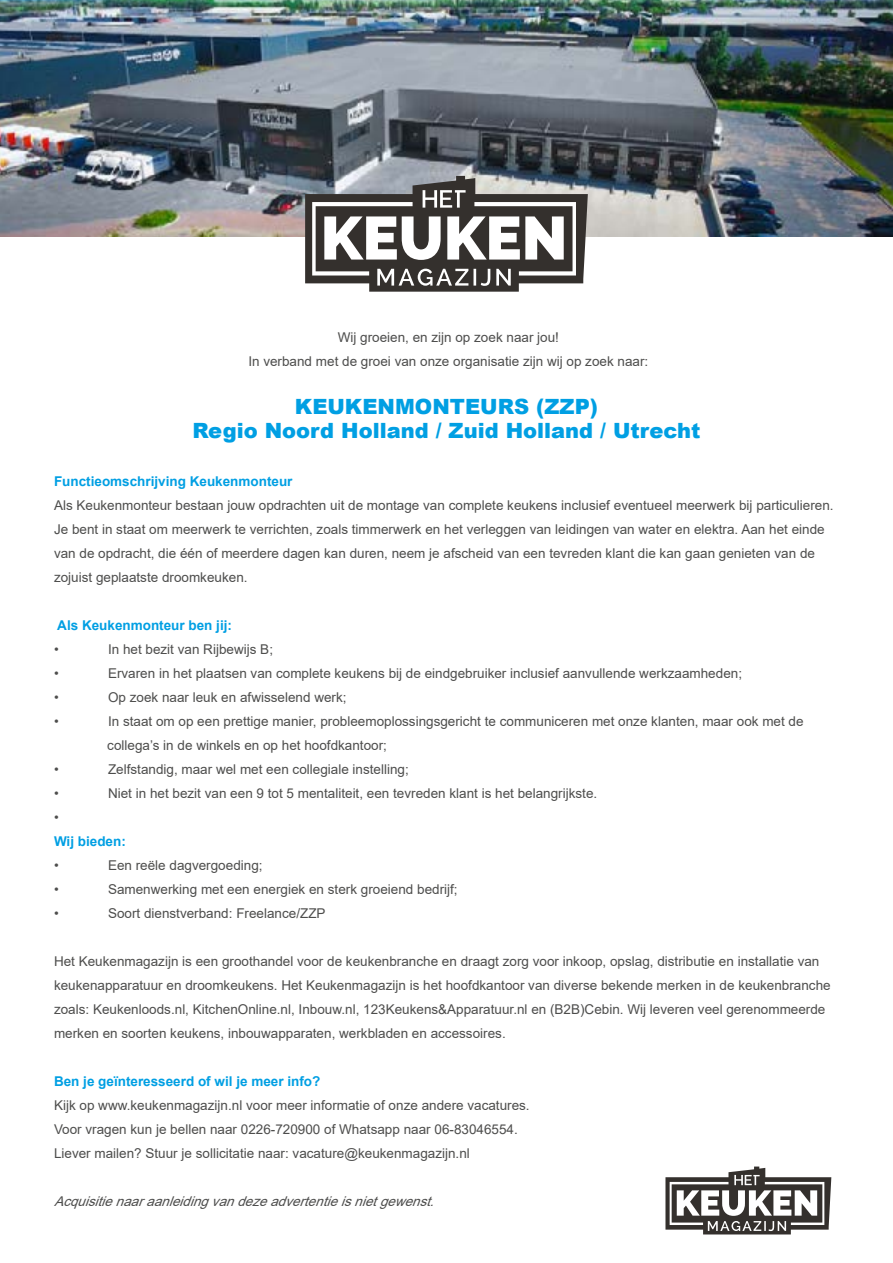
<style>
.page{position:relative;width:893px;height:1263px;background:#fff}
.page>*{position:absolute;margin:0;border:0;box-sizing:border-box;transform-origin:0 0}
.t1{font:900 21px/24px "Arial";color:#009fe3;text-align:center}
.t2{font:13.5px/24px "Arial";color:#4d4d4c}
.t3{font:700 13.5px "Arial";color:#009fe3}
.t4{font:italic 13.5px "Arial";color:#4d4d4c}
</style>
<div class="page">
<img style="left:0;top:0;width:893px;height:236px">
<svg style="left:665px;top:1166px;width:166px;height:68px"></svg>
<svg style="left:305px;top:176px;width:283px;height:116px"></svg>
<p class="t2" style="left:248px;top:325px;width:401px;text-align:center">Wij groeien, en zijn op zoek naar jou!<br>In verband met de groei van onze organisatie zijn wij op zoek naar:</p>
<h1 class="t1" style="left:192px;top:394px;width:510px">KEUKENMONTEURS (ZZP)<br>Regio Noord Holland / Zuid Holland / Utrecht</h1>
<p class="t3" style="left:54px;top:472px;width:240px">Functieomschrijving Keukenmonteur</p>
<p class="t2" style="left:54px;top:493px;width:781px">Als Keukenmonteur bestaan jouw opdrachten uit de montage van complete keukens inclusief eventueel meerwerk bij particulieren.<br>Je bent in staat om meerwerk te verrichten, zoals timmerwerk en het verleggen van leidingen van water en elektra. Aan het einde van de opdracht, die één of meerdere dagen kan duren, neem je afscheid van een tevreden klant die kan gaan genieten van de zojuist geplaatste droomkeuken.</p>
<p class="t3" style="left:57px;top:616px;width:176px">Als Keukenmonteur ben jij:</p>
<p class="t2" style="left:54px;top:637px;width:6px">•</p>
<p class="t2" style="left:108px;top:637px;width:167px">In het bezit van Rijbewijs B;</p>
<p class="t2" style="left:54px;top:661px;width:6px">•</p>
<p class="t2" style="left:108px;top:661px;width:636px">Ervaren in het plaatsen van complete keukens bij de eindgebruiker inclusief aanvullende werkzaamheden;</p>
<p class="t2" style="left:54px;top:685px;width:6px">•</p>
<p class="t2" style="left:108px;top:685px;width:240px">Op zoek naar leuk en afwisselend werk;</p>
<p class="t2" style="left:54px;top:709px;width:6px">•</p>
<p class="t2" style="left:107px;top:709px;width:698px">In staat om op een prettige manier, probleemoplossingsgericht te communiceren met onze klanten, maar ook met de collega’s in de winkels en op het hoofdkantoor;</p>
<p class="t2" style="left:54px;top:757px;width:6px">•</p>
<p class="t2" style="left:108px;top:757px;width:302px">Zelfstandig, maar wel met een collegiale instelling;</p>
<p class="t2" style="left:54px;top:781px;width:6px">•</p>
<p class="t2" style="left:108px;top:781px;width:491px">Niet in het bezit van een 9 tot 5 mentaliteit, een tevreden klant is het belangrijkste.</p>
<p class="t2" style="left:54px;top:805px;width:6px">•</p>
<p class="t3" style="left:54px;top:832px;width:73px">Wij bieden:</p>
<p class="t2" style="left:54px;top:853px;width:6px">•</p>
<p class="t2" style="left:108px;top:853px;width:156px">Een reële dagvergoeding;</p>
<p class="t2" style="left:54px;top:877px;width:6px">•</p>
<p class="t2" style="left:108px;top:877px;width:351px">Samenwerking met een energiek en sterk groeiend bedrijf;</p>
<p class="t2" style="left:54px;top:901px;width:6px">•</p>
<p class="t2" style="left:108px;top:901px;width:219px">Soort dienstverband: Freelance/ZZP</p>
<p class="t2" style="left:54px;top:949px;width:778px">Het Keukenmagazijn is een groothandel voor de keukenbranche en draagt zorg voor inkoop, opslag, distributie en installatie van keukenapparatuur en droomkeukens. Het Keukenmagazijn is het hoofdkantoor van diverse bekende merken in de keukenbranche zoals: Keukenloods.nl, KitchenOnline.nl, Inbouw.nl, 123Keukens&amp;Apparatuur.nl en (B2B)Cebin. Wij leveren veel gerenommeerde merken en soorten keukens, inbouwapparaten, werkbladen en accessoires.</p>
<p class="t3" style="left:54px;top:1072px;width:268px">Ben je geïnteresseerd of wil je meer info?</p>
<p class="t2" style="left:54px;top:1093px;width:477px">Kijk op www.keukenmagazijn.nl voor meer informatie of onze andere vacatures.<br>Voor vragen kun je bellen naar 0226-720900 of Whatsapp naar 06-83046554.<br>Liever mailen? Stuur je sollicitatie naar: vacature@keukenmagazijn.nl</p>
<p class="t4" style="left:54px;top:1192px;width:388px">Acquisitienaaraanleidingvandezeadvertentieisnietgewenst.</p>
</div>
